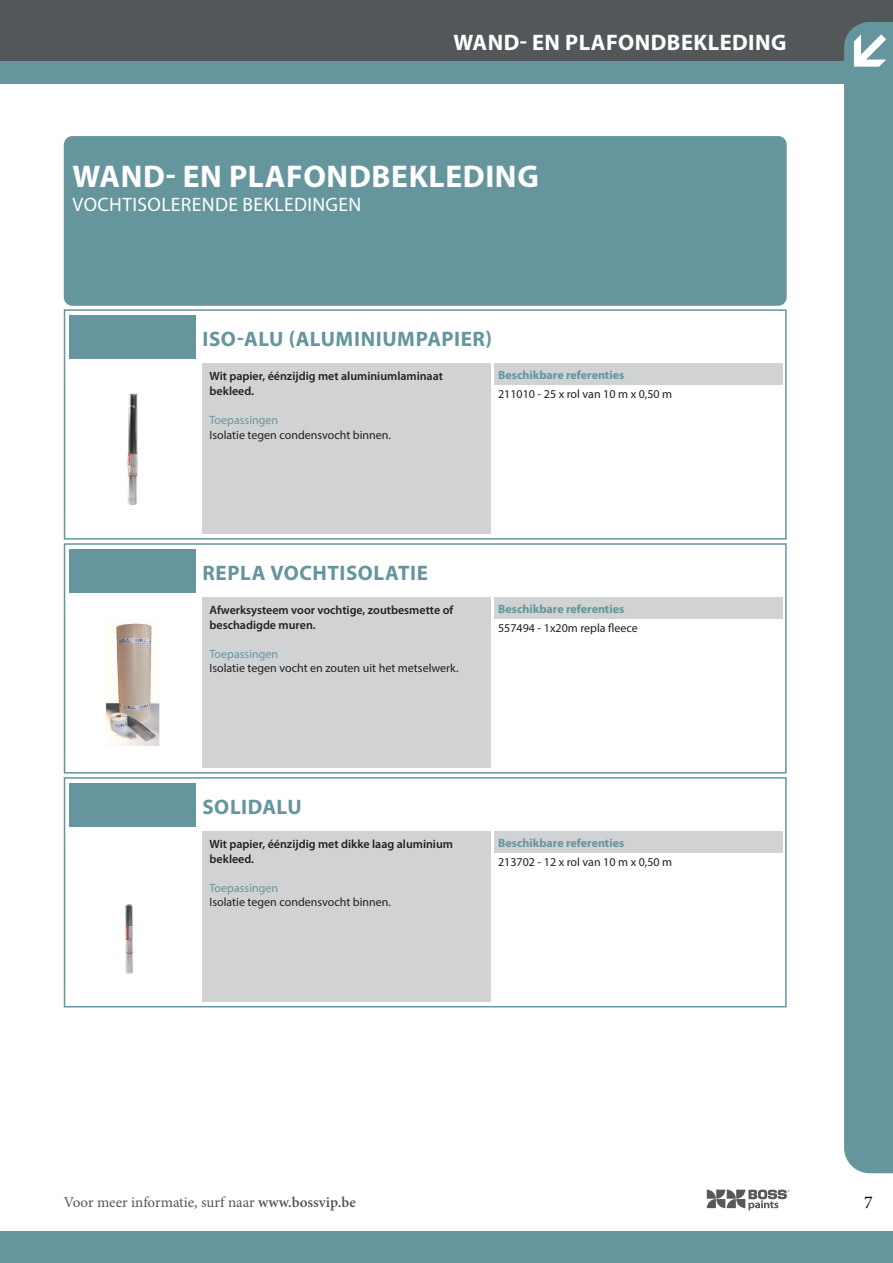
<style>
.page{position:relative;width:893px;height:1263px;background:#fff}
.page>*{position:absolute;margin:0;border:0;box-sizing:border-box;transform-origin:0 0}
._03_title_big_bloc{font:700 31.5px "Myriad Pro";letter-spacing:.02em;color:#fff}
.t1{font:700 22.5px "Myriad Pro";letter-spacing:.02em;color:#fff}
._03_productname_titl{font:700 21px "Myriad Pro";letter-spacing:.025em;color:#65959d}
._02_subtitle_big_blo{font:19.5px "Myriad Pro";letter-spacing:.02em;color:#fff}
.t2{font:18px "Minion Pro";color:#000}
.t3{font:15px "Minion Pro";color:#52575a}
._01_product_beschrij{font:600 12px/15px "Myriad Pro";color:#231f20}
._01_bodytext_table{font:12px/14.2px "Myriad Pro";color:#231f20}
._01_body_table_color{font:12px "Myriad Pro";color:#231f20}
._02_subtitles_table{font:700 12px "Myriad Pro";color:#65959d}
.s1{color:#65959d}
.s2{font-weight:600}
</style>
<div class="page">
<div style="left:0;top:0;width:893px;height:71px;background:#52575a"></div>
<svg style="left:707px;top:1189px;width:82px;height:21px"></svg>
<div style="left:0;top:1231px;width:893px;height:32px;background:#65959d"></div>
<div style="left:0;top:61px;width:893px;height:22px;background:#65959d"></div>
<div style="left:844px;top:22px;width:49px;height:1151px;background:#65959d"></div>
<div style="left:853px;top:30px;width:33px;height:40px;background:#65959d"></div>
<svg style="left:854px;top:34px;width:32px;height:33px"></svg>
<div style="left:64px;top:136px;width:723px;height:170px;background:#65959d;border-radius:9px"></div>
<div style="left:70px;top:315px;width:126px;height:44px;background:#65959d"></div>
<img style="left:127px;top:393px;width:11px;height:112px">
<div style="left:202px;top:364px;width:289px;height:170px;background:#d1d2d4"></div>
<div style="left:494px;top:364px;width:289px;height:21px;background:#d1d2d4"></div>
<div style="left:64px;top:309px;width:723px;height:231px;border:2px solid #65959d"></div>
<div style="left:70px;top:549px;width:126px;height:44px;background:#65959d"></div>
<img style="left:106px;top:622px;width:54px;height:124px">
<div style="left:202px;top:598px;width:289px;height:170px;background:#d1d2d4"></div>
<div style="left:494px;top:598px;width:289px;height:21px;background:#d1d2d4"></div>
<div style="left:64px;top:543px;width:723px;height:230px;border:2px solid #65959d"></div>
<div style="left:70px;top:783px;width:126px;height:44px;background:#65959d"></div>
<img style="left:125px;top:904px;width:8px;height:70px">
<div style="left:202px;top:832px;width:289px;height:170px;background:#d1d2d4"></div>
<div style="left:494px;top:832px;width:289px;height:21px;background:#d1d2d4"></div>
<div style="left:64px;top:777px;width:723px;height:230px;border:2px solid #65959d"></div>
<p class="t1" style="left:453px;top:28px;width:334px">WAND- EN PLAFONDBEKLEDING</p>
<p class="_03_title_big_bloc" style="left:73px;top:156px;width:468px">WAND- EN PLAFONDBEKLEDING</p>
<p class="_02_subtitle_big_blo" style="left:72px;top:193px;width:290px">VOCHTISOLERENDE BEKLEDINGEN</p>
<p class="_03_productname_titl" style="left:202px;top:325px;width:291px">ISO-ALU (ALUMINIUMPAPIER)</p>
<p class="_01_product_beschrij" style="left:209px;top:368px;width:235px">Wit papier, éénzijdig met aluminiumlaminaat bekleed.</p>
<p class="_01_bodytext_table" style="left:209px;top:413px;width:183px"><span class="s1">Toepassingen<br></span>Isolatie tegen condensvocht binnen.</p>
<p class="_02_subtitles_table" style="left:498px;top:367px;width:128px">Beschikbare referenties</p>
<p class="_01_body_table_color" style="left:498px;top:386px;width:176px">211010 - 25 x rol van 10 m x 0,50 m</p>
<p class="_03_productname_titl" style="left:202px;top:559px;width:227px">REPLA VOCHTISOLATIE</p>
<p class="_01_product_beschrij" style="left:209px;top:602px;width:245px">Afwerksysteem voor vochtige, zoutbesmette of beschadigde muren.</p>
<p class="_01_bodytext_table" style="left:209px;top:647px;width:250px"><span class="s1">Toepassingen<br></span>Isolatie tegen vocht en zouten uit het metselwerk.</p>
<p class="_02_subtitles_table" style="left:498px;top:601px;width:128px">Beschikbare referenties</p>
<p class="_01_body_table_color" style="left:498px;top:620px;width:141px">557494 - 1x20m repla fleece</p>
<p class="_03_productname_titl" style="left:202px;top:793px;width:101px">SOLIDALU</p>
<p class="_01_product_beschrij" style="left:209px;top:836px;width:245px">Wit papier, éénzijdig met dikke laag aluminium bekleed.</p>
<p class="_01_bodytext_table" style="left:209px;top:881px;width:183px"><span class="s1">Toepassingen<br></span>Isolatie tegen condensvocht binnen.</p>
<p class="_02_subtitles_table" style="left:498px;top:835px;width:128px">Beschikbare referenties</p>
<p class="_01_body_table_color" style="left:498px;top:854px;width:176px">213702 - 12 x rol van 10 m x 0,50 m</p>
<p class="t3" style="left:64px;top:1192px;width:294px">Voor meer informatie, surf naar <span class="s2">www.bossvip.be</span></p>
<h3 class="t2" style="left:864px;top:1190px;width:10px">7</h3>
</div>
